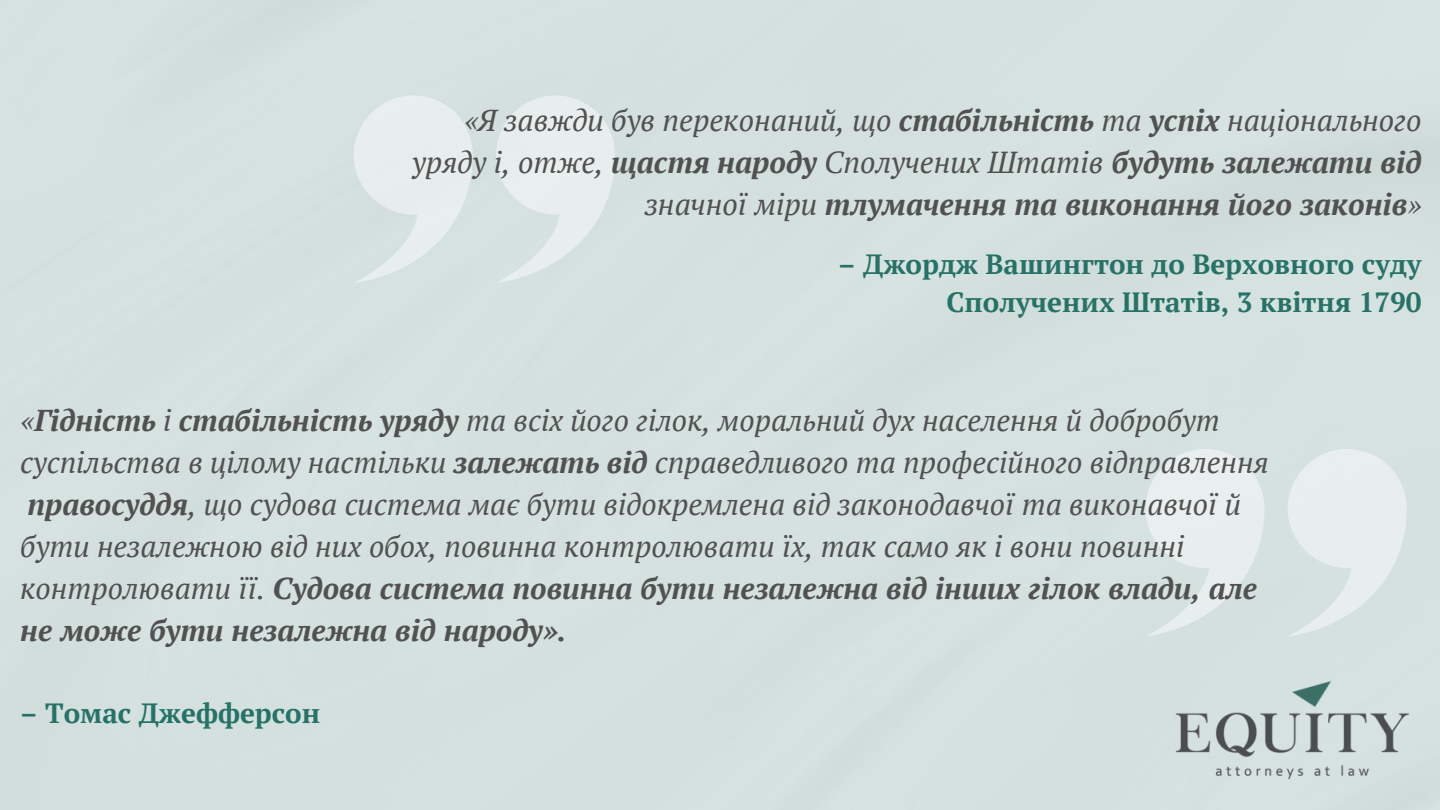
<style>
.page{position:relative;width:1440px;height:810px;background:#d4e1df}
.page>*{position:absolute;margin:0;border:0;box-sizing:border-box;transform-origin:0 0}
.t1{font:italic 30.3px/42px "PT Serif";color:#515151;text-align:right}
.t2{font:italic 30.1px/42px "PT Serif";color:#515151}
.t3{font:700 27.8px/38.2px "PT Serif";color:#267266;text-align:right}
.s1{font-weight:700}
</style>
<div class="page">
<svg style="left:354px;top:96px;width:119px;height:187px"></svg>
<svg style="left:496px;top:96px;width:119px;height:187px"></svg>
<svg style="left:1145px;top:449px;width:119px;height:187px"></svg>
<svg style="left:1288px;top:449px;width:119px;height:187px"></svg>
<img style="left:1175px;top:681px;width:234px;height:99px">
<p class="t1" style="left:412px;top:99px;width:1011px">«Я завжди був переконаний, що <span class="s1">стабільність</span> та <span class="s1">успіх</span> національного уряду і, отже, <span class="s1">щастя народу</span> Сполучених Штатів <span class="s1">будуть залежати від </span>значної міри <span class="s1">тлумачення та виконання його законів</span>»</p>
<p class="t3" style="left:838px;top:245px;width:585px">– Джордж Вашингтон до Верховного суду<br>Сполучених Штатів, 3 квітня 1790</p>
<h1 class="t2" style="left:20px;top:399px;width:1250px">«<span class="s1">Гідність</span> і <span class="s1">стабільність уряду</span> та всіх його гілок, моральний дух населення й добробут суспільства в цілому настільки <span class="s1">залежать від</span> справедливого та професійного відправлення <span class="s1">правосуддя</span>, що судова система має бути відокремлена від законодавчої та виконавчої й бути незалежною від них обох, повинна контролювати їх, так само як і вони повинні контролювати її. <span class="s1">Судова система повинна бути незалежна від інших гілок влади, але не може бути незалежна від народу».</span></h1>
<p class="t3" style="left:20px;top:693px;width:301px">– Томас Джефферсон</p>
</div>
